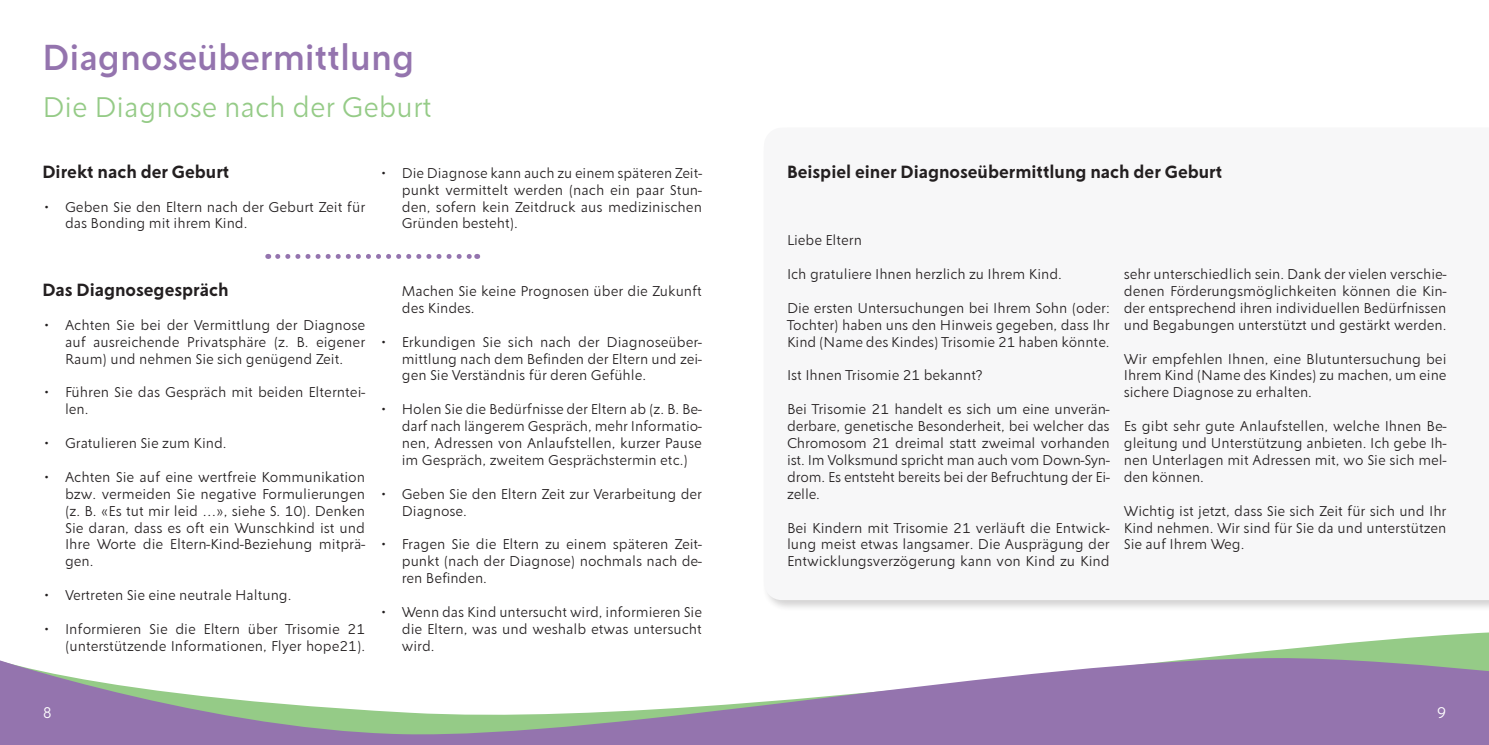
<style>
.page{position:relative;width:1489px;height:745px;background:#fff}
.page>*{position:absolute;margin:0;border:0;box-sizing:border-box;transform-origin:0 0}
.Haupttitel_Primärfar{font:500 35px "Creo";color:#9474ae}
.IV_-_Haupttitel_Seku{font:300 27.5px "Creo";color:#95cb87}
.IV_-_Untertitel_Verz{font:600 17.5px "Creo";color:#231f20}
.t1{font:300 15px "Creo";color:#fff}
.hope21_-_Fliesstext{font:300 13.75px/16.9px "Creo";color:#231f20;text-align:justify}
</style>
<div class="page">
<svg style="left:1329px;top:632px;width:159px;height:13px"></svg>
<svg style="left:0;top:645px;width:1488px;height:99px"></svg>
<div style="left:762px;top:126px;width:726px;height:485px;background:#231f20;opacity:.2"></div>
<svg style="left:764px;top:128px;width:724px;height:471px"></svg>
<svg style="left:278px;top:254px;width:199px;height:5px"></svg>
<p class="Haupttitel_Primärfar" style="left:43px;top:36px;width:373px">Diagnoseübermittlung</p>
<p class="IV_-_Haupttitel_Seku" style="left:43px;top:91px;width:391px">Die Diagnose nach der Geburt</p>
<p class="IV_-_Untertitel_Verz" style="left:43px;top:161px;width:188px">Direkt nach der Geburt</p>
<p class="hope21_-_Fliesstext" style="left:65px;top:198px;width:301px;text-indent:-22px">• Geben Sie den Eltern nach der Geburt Zeit für das Bonding mit ihrem Kind.</p>
<p class="hope21_-_Fliesstext" style="left:402px;top:164px;width:302px;text-indent:-22px">• Die Diagnose kann auch zu einem späteren Zeit&shy;punkt vermittelt werden (nach ein paar Stun&shy;den, sofern kein Zeitdruck aus medizinischen Gründen besteht).</p>
<p class="IV_-_Untertitel_Verz" style="left:43px;top:279px;width:187px">Das Diagnosegespräch</p>
<p class="hope21_-_Fliesstext" style="left:65px;top:316px;width:302px;text-indent:-22px">• Achten Sie bei der Vermittlung der Diagnose auf ausreichende Privatsphäre (z. B. eigener Raum) und nehmen Sie sich genügend Zeit.</p>
<p class="hope21_-_Fliesstext" style="left:65px;top:383px;width:302px;text-indent:-22px">• Führen Sie das Gespräch mit beiden Elterntei&shy;len.</p>
<p class="hope21_-_Fliesstext" style="left:43px;top:434px;width:185px">• Gratulieren Sie zum Kind.</p>
<p class="hope21_-_Fliesstext" style="left:65px;top:468px;width:302px;text-indent:-22px">• Achten Sie auf eine wertfreie Kommunikation bzw. vermeiden Sie negative Formulierungen (z. B. «Es tut mir leid …», siehe S. 10). Denken Sie daran, dass es oft ein Wunschkind ist und Ihre Worte die Eltern-Kind-Beziehung mitprä&shy;gen.</p>
<p class="hope21_-_Fliesstext" style="left:43px;top:586px;width:250px">• Vertreten Sie eine neutrale Haltung.</p>
<p class="hope21_-_Fliesstext" style="left:43px;top:620px;width:324px;text-align:right">• Informieren Sie die Eltern über Trisomie 21 (unterstützende Informationen, Flyer hope21).</p>
<p class="hope21_-_Fliesstext" style="left:402px;top:282px;width:301px">Machen Sie keine Prognosen über die Zukunft des Kindes.</p>
<p class="hope21_-_Fliesstext" style="left:402px;top:333px;width:302px;text-indent:-22px">• Erkundigen Sie sich nach der Diagnoseüber&shy;mittlung nach dem Befinden der Eltern und zei&shy;gen Sie Verständnis für deren Gefühle.</p>
<p class="hope21_-_Fliesstext" style="left:402px;top:400px;width:302px;text-indent:-22px">• Holen Sie die Bedürfnisse der Eltern ab (z. B. Be&shy;darf nach längerem Gespräch, mehr Informatio&shy;nen, Adressen von Anlaufstellen, kurzer Pause im Gespräch, zweitem Gesprächstermin etc.)</p>
<p class="hope21_-_Fliesstext" style="left:402px;top:485px;width:301px;text-indent:-22px">• Geben Sie den Eltern Zeit zur Verarbeitung der<br>Diagnose.</p>
<p class="hope21_-_Fliesstext" style="left:402px;top:535px;width:302px;text-indent:-22px">• Fragen Sie die Eltern zu einem späteren Zeit&shy;punkt (nach der Diagnose) nochmals nach de&shy;ren Befinden.</p>
<p class="hope21_-_Fliesstext" style="left:402px;top:603px;width:302px;text-indent:-22px">• Wenn das Kind untersucht wird, informieren Sie die Eltern, was und weshalb etwas untersucht wird.</p>
<p class="IV_-_Untertitel_Verz" style="left:787px;top:161px;width:436px">Beispiel einer Diagnoseübermittlung nach der Geburt</p>
<p class="hope21_-_Fliesstext" style="left:787px;top:231px;width:76px">Liebe Eltern</p>
<p class="hope21_-_Fliesstext" style="left:787px;top:265px;width:276px">Ich gratuliere Ihnen herzlich zu Ihrem Kind.</p>
<p class="hope21_-_Fliesstext" style="left:787px;top:299px;width:324px">Die ersten Untersuchungen bei Ihrem Sohn (oder:<br>Tochter) haben uns den Hinweis gegeben, dass Ihr Kind (Name des Kindes) Trisomie 21 haben könnte.</p>
<p class="hope21_-_Fliesstext" style="left:787px;top:366px;width:197px">Ist Ihnen Trisomie 21 bekannt?</p>
<p class="hope21_-_Fliesstext" style="left:787px;top:400px;width:324px">Bei Trisomie 21 handelt es sich um eine unverän&shy;derbare, genetische Besonderheit, bei welcher das Chromosom 21 dreimal statt zweimal vorhanden ist. Im Volksmund spricht man auch vom Down-Syn&shy;drom. Es entsteht bereits bei der Befruchtung der Ei&shy;zelle.</p>
<p class="hope21_-_Fliesstext" style="left:787px;top:518px;width:324px">Bei Kindern mit Trisomie 21 verläuft die Entwick&shy;lung meist etwas langsamer. Die Ausprägung der Entwicklungsverzögerung kann von Kind zu Kind</p>
<p class="hope21_-_Fliesstext" style="left:1123px;top:265px;width:324px">sehr unterschiedlich sein. Dank der vielen verschie&shy;denen Förderungsmöglichkeiten können die Kin&shy;der entsprechend ihren individuellen Bedürfnissen und Begabungen unterstützt und gestärkt werden.</p>
<p class="hope21_-_Fliesstext" style="left:1123px;top:350px;width:324px">Wir empfehlen Ihnen, eine Blutuntersuchung bei Ihrem Kind (Name des Kindes) zu machen, um eine sichere Diagnose zu erhalten.</p>
<p class="hope21_-_Fliesstext" style="left:1123px;top:417px;width:324px">Es gibt sehr gute Anlaufstellen, welche Ihnen Be&shy;gleitung und Unterstützung anbieten. Ich gebe Ih&shy;nen Unterlagen mit Adressen mit, wo Sie sich mel&shy;den können.</p>
<p class="hope21_-_Fliesstext" style="left:1123px;top:501px;width:324px">Wichtig ist jetzt, dass Sie sich Zeit für sich und Ihr Kind nehmen. Wir sind für Sie da und unterstützen Sie auf Ihrem Weg.</p>
<p class="t1" style="left:43px;top:703px;width:11px">8</p>
<p class="t1" style="left:1436px;top:703px;width:11px">9</p>
</div>
